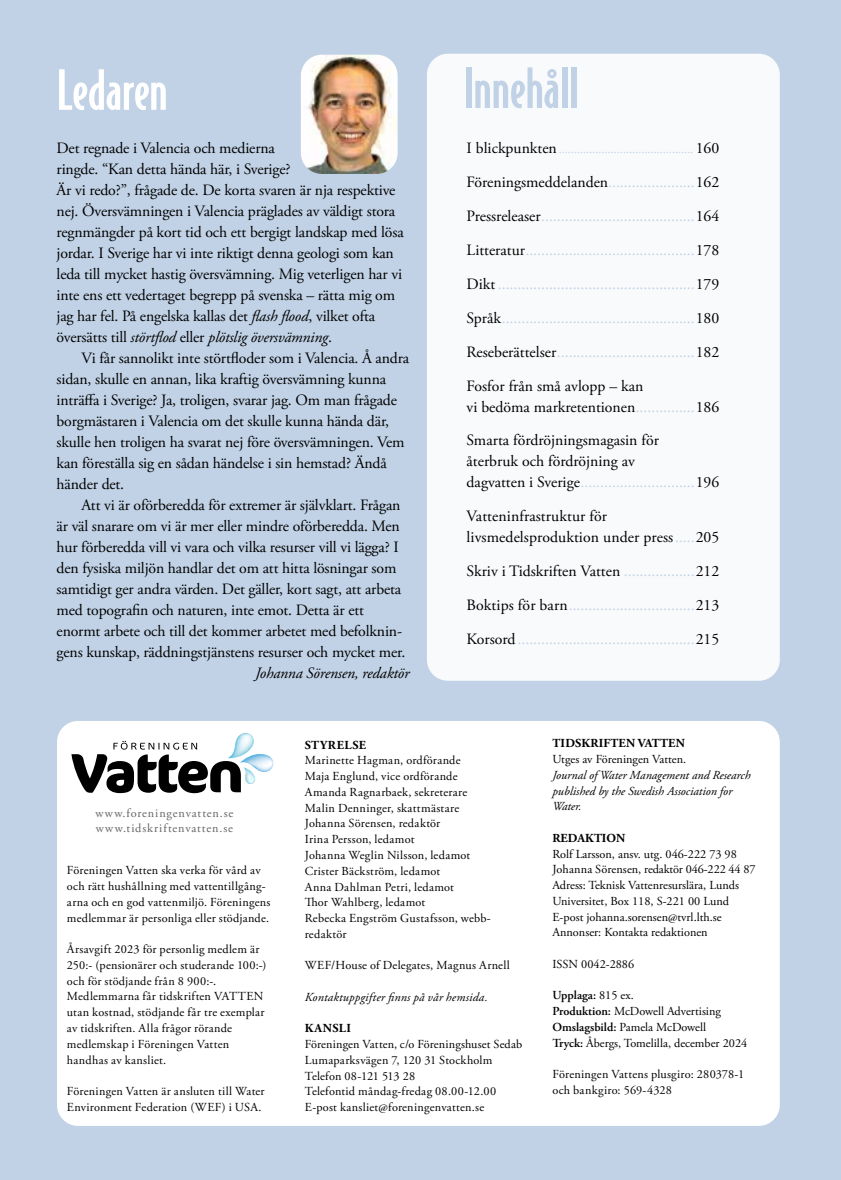
<style>
.page{position:relative;width:841px;height:1180px;background:#fff}
.page>*{position:absolute;margin:0;border:0;box-sizing:border-box;transform-origin:0 0}
.t1{font:500 52.5px "Bodega Sans";letter-spacing:-.005em;color:#c1d2e6}
.t2{font:500 52.5px "Bodega Sans";letter-spacing:-.005em;color:#fff}
.t3{font:15.75px/21px "Adobe Garamond Pro";letter-spacing:-.01em;color:#000}
.t4{font:15.75px/33.9px "Adobe Garamond Pro";color:#c1d2e6;text-align:justify}
.t5{font:italic 15.75px "Adobe Garamond Pro";letter-spacing:-.01em;color:#000}
.t6{font:12.25px/15.8px "Adobe Garamond Pro";letter-spacing:.015em;color:#000}
.t7{font:italic 12.25px/15.8px "Adobe Garamond Pro";color:#000}
.t8{font:12.25px "Adobe Garamond Pro";color:#c1d2e6}
.t9{font:12.25px/15.8px "Adobe Garamond Pro";letter-spacing:.07em;color:#646567}
.t10{font:italic 12.25px "Adobe Garamond Pro";letter-spacing:.02em;color:#000}
.t11{font:700 12.25px "Adobe Garamond Pro";letter-spacing:.015em;color:#000}
.t12{font:700 12.25px "Adobe Garamond Pro";letter-spacing:.05em;color:#000}
.s1{font-style:italic}
.s2{font-size:15.75px;color:#000}
.s3{color:#000}
.s4{color:#c1d2e6}
.s5{font-weight:600}
</style>
<div class="page">
<div style="left:0;top:0;width:840px;height:1179px;background:#c1d2e6"></div>
<div style="left:57px;top:720px;width:722px;height:405px;background:#fff;border-radius:21px"></div>
<svg style="left:71px;top:740px;width:170px;height:53px"></svg>
<img style="left:245px;top:771px;width:10px;height:12px">
<img style="left:228px;top:732px;width:26px;height:26px">
<img style="left:240px;top:753px;width:33px;height:18px">
<div style="left:427px;top:54px;width:352px;height:626px;background:#f9fafc;border-radius:21px"></div>
<img style="left:301px;top:55px;width:96px;height:119px">
<h1 class="t2" style="left:57px;top:58px;width:112px">Ledaren</h1>
<h1 class="t1" style="left:463px;top:57px;width:117px">Innehåll</h1>
<p class="t3" style="left:57px;top:138px;width:348px">Det regnade i Valencia och medierna<br>ringde. “Kan detta hända här, i Sverige?<br>Är vi redo?”, frågade de. De korta svaren är nja respektive nej. Översvämningen i Valencia präglades av väldigt stora regnmängder på kort tid och ett bergigt landskap med lösa jordar. I Sverige har vi inte riktigt denna geologi som kan leda till mycket hastig översvämning. Mig veterligen har vi inte ens ett vedertaget begrepp på svenska – rätta mig om jag har fel. På engelska kallas det <span class="s1">flash flood</span>, vilket ofta översätts till <span class="s1">störtflod</span> eller <span class="s1">plötslig översvämning</span>.</p>
<p class="t3" style="left:57px;top:348px;width:354px;text-indent:25px">Vi får sannolikt inte störtfloder som i Valencia. Å andra sidan, skulle en annan, lika kraftig översvämning kunna inträffa i Sverige? Ja, troligen, svarar jag. Om man frågade borgmästaren i Valencia om det skulle kunna hända där, skulle hen troligen ha svarat nej före översvämningen. Vem kan föreställa sig en sådan händelse i sin hemstad? Ändå händer det.</p>
<p class="t3" style="left:57px;top:495px;width:350px;text-indent:25px">Att vi är oförberedda för extremer är självklart. Frågan är väl snarare om vi är mer eller mindre oförberedda. Men hur förberedda vill vi vara och vilka resurser vill vi lägga? I den fysiska miljön handlar det om att hitta lösningar som samtidigt ger andra värden. Det gäller, kort sagt, att arbeta med topografin och naturen, inte emot. Detta är ett enormt arbete och till det kommer arbetet med befolknin&shy;gens kunskap, räddningstjänstens resurser och mycket mer.</p>
<p class="t5" style="left:255px;top:663px;width:156px">Johanna Sörensen, redaktör</p>
<p class="t8" style="left:466px;top:142px;width:254px"><span class="s2">I blickpunkten</span>............................................ <span class="s2">160</span></p>
<p class="t4" style="left:466px;top:165px;width:254px"><span class="s3">Föreningsmeddelanden</span>......................<span class="s3">162<br>Pressreleaser</span>.......................................<span class="s3">164<br>Litteratur</span>...........................................<span class="s3">178<br>Dikt</span> ..................................................<span class="s3">179<br>Språk</span>.................................................<span class="s3">180<br>Reseberättelser</span>...................................<span class="s3">182<br>Fosfor från små avlopp – kan</span></p>
<p class="t3" style="left:466px;top:390px;width:254px;line-height:33.9px">vi bedöma markretentionen<span class="s4">...............</span>186<br>Smarta fördröjningsmagasin för</p>
<p class="t3" style="left:466px;top:451px;width:254px">återbruk och fördröjning av<br>dagvatten i Sverige<span class="s4">.............................</span>196</p>
<p class="t3" style="left:466px;top:506px;width:254px">Vatteninfrastruktur för livsmedelsproduktion under press<span class="s4">.....</span>205</p>
<p class="t4" style="left:466px;top:554px;width:254px"><span class="s3">Skriv i Tidskriften Vatten</span> ..................<span class="s3">212<br>Boktips för barn</span>................................<span class="s3">213<br>Korsord</span>.............................................<span class="s3">215</span></p>
<p class="t9" style="left:95px;top:805px;width:139px">www.foreningenvatten.se www.tidskriftenvatten.se</p>
<p class="t6" style="left:67px;top:862px;width:205px">Föreningen Vatten ska verka för vård av och rätt hushållning med vattentillgång&shy;arna och en god vattenmiljö. Föreningens medlemmar är personliga eller stödjande.</p>
<p class="t6" style="left:67px;top:941px;width:201px">Årsavgift 2023 för personlig medlem är 250:- (pensionärer och studerande 100:-) och för stödjande från 8 900:-.<br>Medlemmarna får tidskriften VATTEN utan kostnad, stödjande får tre exemplar av tidskriften. Alla frågor rörande medlemskap i Föreningen Vatten handhas av kansliet.</p>
<p class="t6" style="left:67px;top:1083px;width:199px">Föreningen Vatten är ansluten till Water<br>Environment Federation (WEF) i USA.</p>
<p class="t12" style="left:305px;top:737px;width:63px">STYRELSE</p>
<p class="t6" style="left:305px;top:752px;width:188px">Marinette Hagman, ordförande<br>Maja Englund, vice ordförande<br>Amanda Ragnarbaek, sekreterare<br>Malin Denninger, skattmästare<br>Johanna Sörensen, redaktör<br>Irina Persson, ledamot<br>Johanna Weglin Nilsson, ledamot<br>Crister Bäckström, ledamot<br>Anna Dahlman Petri, ledamot<br>Thor Wahlberg, ledamot<br>Rebecka Engström Gustafsson, webb&shy;redaktör</p>
<p class="t6" style="left:305px;top:957px;width:206px">WEF/House of Delegates, Magnus Arnell</p>
<p class="t10" style="left:305px;top:989px;width:185px">Kontaktuppgifter finns på vår hemsida.</p>
<p class="t11" style="left:305px;top:1021px;width:48px">KANSLI</p>
<p class="t6" style="left:305px;top:1036px;width:219px">Föreningen Vatten, c/o Föreningshuset Sedab Lumaparksvägen 7, 120 31 Stockholm Telefon 08-121 513 28<br>Telefontid måndag-fredag 08.00-12.00<br>E-post kansliet@foreningenvatten.se</p>
<p class="t11" style="left:552px;top:736px;width:134px">TIDSKRIFTEN VATTEN</p>
<p class="t6" style="left:552px;top:751px;width:135px">Utges av Föreningen Vatten.</p>
<p class="t7" style="left:552px;top:767px;width:199px">Journal of Water Management and Research published by the Swedish Association for<br>Water.</p>
<p class="t11" style="left:552px;top:830px;width:74px">REDAKTION</p>
<p class="t6" style="left:552px;top:846px;width:205px">Rolf Larsson, ansv. utg. 046-222 73 98<br>Johanna Sörensen, redaktör 046-222 44 87<br>Adress: Teknisk Vattenresurslära, Lunds Universitet, Box 118, S-221 00 Lund E-post johanna.sorensen@tvrl.lth.se Annonser: Kontakta redaktionen</p>
<p class="t6" style="left:552px;top:956px;width:83px">ISSN 0042-2886</p>
<p class="t6" style="left:552px;top:987px;width:196px"><span class="s5">Upplaga:</span> 815 ex.<br><span class="s5">Produktion:</span> McDowell Advertising<br><span class="s5">Omslagsbild:</span> Pamela McDowell<br><span class="s5">Tryck:</span> Åbergs, Tomelilla, december 2024</p>
<p class="t6" style="left:552px;top:1066px;width:193px">Föreningen Vattens plusgiro: 280378-1 och bankgiro: 569-4328</p>
</div>
